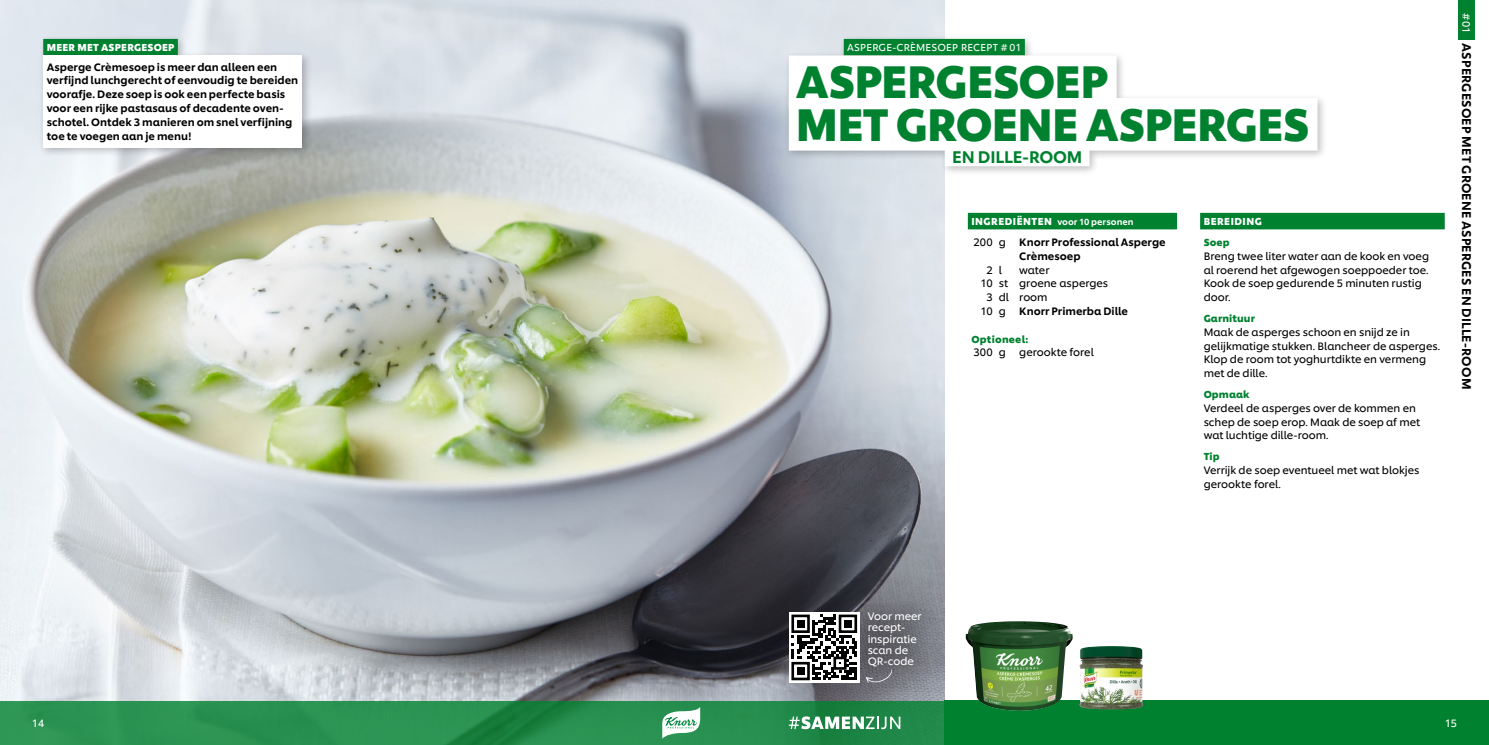
<style>
.page{position:relative;width:1489px;height:745px;background:#fff}
.page>*{position:absolute;margin:0;border:0;box-sizing:border-box;transform-origin:0 0}
.t1{font:700 45px/42.5px "Unilever Shilling";letter-spacing:-.02em;color:#00812f}
.t2{font:500 16.62px "Unilever Shilling";letter-spacing:-.015em;color:#00812f}
.t3{font:500 12.5px "Unilever Shilling";letter-spacing:.015em;color:#000}
.t4{font:10.62px/13.8px "Unilever Shilling";letter-spacing:-.005em;color:#000}
.t5{font:500 10.62px/13.8px "Unilever Shilling";color:#000}
.t6{font:10.62px/11.2px "Unilever Shilling";letter-spacing:-.005em;color:#fff}
.t7{font:10.5px "Unilever Shilling";color:#fff}
.t8{font:700 10px "Unilever Shilling";letter-spacing:.01em;color:#00812f}
.t9{font:10px "Unilever Shilling";letter-spacing:.02em;color:#fff}
.t10{font:700 10px "Unilever Shilling";letter-spacing:.02em;color:#fff}
.t11{font:700 10px "Unilever Shilling";letter-spacing:.05em;color:#fff}
.t12{font:500 8.75px "Unilever Shilling";letter-spacing:.005em;color:#fff}
.s1{font-weight:700;font-size:10px}
.s2{font-weight:400}
</style>
<div class="page">
<img style="left:0;top:0;width:944px;height:700px">
<div style="left:967px;top:213px;width:209px;height:16px;background:#00812f"></div>
<div style="left:1199px;top:213px;width:245px;height:16px;background:#00812f"></div>
<div style="left:1457px;top:0;width:17px;height:39px;background:#00812f"></div>
<div style="left:783px;top:34px;width:544px;height:143px;background:#000;opacity:.25"></div>
<div style="left:843px;top:39px;width:181px;height:16px;background:#00812f"></div>
<div style="left:788px;top:55px;width:328px;height:53px;background:#fff"></div>
<div style="left:788px;top:98px;width:529px;height:52px;background:#fff"></div>
<div style="left:944px;top:147px;width:145px;height:19px;background:#fff"></div>
<div style="left:38px;top:34px;width:274px;height:124px;background:#000;opacity:.25"></div>
<div style="left:43px;top:39px;width:135px;height:16px;background:#00812f"></div>
<div style="left:43px;top:55px;width:259px;height:92px;background:#fff"></div>
<svg style="left:0;top:700px;width:944px;height:44px;background:#2a8f51"></svg>
<div style="left:944px;top:700px;width:544px;height:44px;background:#00812f"></div>
<svg style="left:788px;top:716px;width:112px;height:12px"></svg>
<svg style="left:662px;top:706px;width:38px;height:32px"></svg>
<div style="left:853px;top:598px;width:82px;height:82px;background:#000;opacity:.75"></div>
<svg style="left:788px;top:611px;width:71px;height:71px"></svg>
<svg style="left:791px;top:614px;width:66px;height:65px"></svg>
<div style="left:791px;top:614px;width:18px;height:18px;border:3px solid #000"></div>
<div style="left:796px;top:619px;width:8px;height:8px;background:#000"></div>
<div style="left:838px;top:614px;width:19px;height:18px;border:3px solid #000"></div>
<div style="left:844px;top:619px;width:7px;height:8px;background:#000"></div>
<div style="left:791px;top:661px;width:18px;height:18px;border:3px solid #000"></div>
<div style="left:796px;top:666px;width:8px;height:8px;background:#000"></div>
<svg style="left:865px;top:669px;width:27px;height:13px"></svg>
<img style="left:965px;top:621px;width:107px;height:89px">
<img style="left:1079px;top:646px;width:63px;height:63px">
<p class="t10" style="left:47px;top:39px;width:129px">MEER MET ASPERGESOEP</p>
<p class="t5" style="left:47px;top:59px;width:253px">Asperge Crèmesoep is meer dan alleen een verfijnd lunchgerecht of eenvoudig te bereiden voorafje. Deze soep is ook een perfecte basis voor een rijke pastasaus of decadente oven&shy;schotel. Ontdek 3 manieren om snel verfijning toe te voegen aan je menu!</p>
<p class="t9" style="left:847px;top:40px;width:176px">ASPERGE-CRÈMESOEP RECEPT #01</p>
<h1 class="t1" style="left:795px;top:56px;width:515px">ASPERGESOEP<br>MET GROENE ASPERGES</h1>
<h2 class="t2" style="left:952px;top:144px;width:132px">EN DILLE-ROOM</h2>
<p class="t12" style="left:971px;top:215px;width:164px"><span class="s1">INGREDIËNTEN</span> voor 10 personen</p>
<p class="t5" style="left:1019px;top:234px;width:148px;text-indent:-46px"><span class="s2">200 g</span> Knorr Professional Asperge<br>Crèmesoep</p>
<p class="t4" style="left:986px;top:262px;width:17px">2 l</p>
<p class="t4" style="left:1019px;top:262px;width:32px">water</p>
<p class="t4" style="left:980px;top:276px;width:129px">10 st groene asperges</p>
<p class="t4" style="left:986px;top:289px;width:63px">3 dl room</p>
<p class="t5" style="left:980px;top:303px;width:149px"><span class="s2">10 g</span> Knorr Primerba Dille</p>
<p class="t8" style="left:971px;top:331px;width:58px">Optioneel:</p>
<p class="t4" style="left:973px;top:344px;width:122px">300 g gerookte forel</p>
<p class="t11" style="left:1203px;top:213px;width:60px">BEREIDING</p>
<p class="t8" style="left:1203px;top:234px;width:27px">Soep</p>
<p class="t4" style="left:1203px;top:248px;width:227px">Breng twee liter water aan de kook en voeg al roerend het afgewogen soeppoeder toe.<br>Kook de soep gedurende 5 minuten rustig door.</p>
<p class="t8" style="left:1203px;top:310px;width:53px">Garnituur</p>
<p class="t4" style="left:1203px;top:324px;width:238px">Maak de asperges schoon en snijd ze in gelijkmatige stukken. Blancheer de asperges.<br>Klop de room tot yoghurtdikte en vermeng met de dille.</p>
<p class="t8" style="left:1203px;top:386px;width:48px">Opmaak</p>
<p class="t4" style="left:1203px;top:400px;width:218px">Verdeel de asperges over de kommen en schep de soep erop. Maak de soep af met wat luchtige dille-room.</p>
<p class="t8" style="left:1203px;top:448px;width:17px">Tip</p>
<p class="t4" style="left:1203px;top:462px;width:217px">Verrijk de soep eventueel met wat blokjes gerookte forel.</p>
<p class="t7" style="left:1473px;top:13px;width:22px;rotate:90deg">#01</p>
<p class="t3" style="left:1475px;top:43px;width:347px;rotate:90deg">ASPERGESOEP MET GROENE ASPERGES EN DILLE-ROOM</p>
<p class="t6" style="left:867px;top:609px;width:55px">Voor meer recept&shy;inspiratie scan de<br>QR-code</p>
<p class="t7" style="left:32px;top:714px;width:14px">14</p>
<p class="t7" style="left:1444px;top:714px;width:14px">15</p>
</div>
